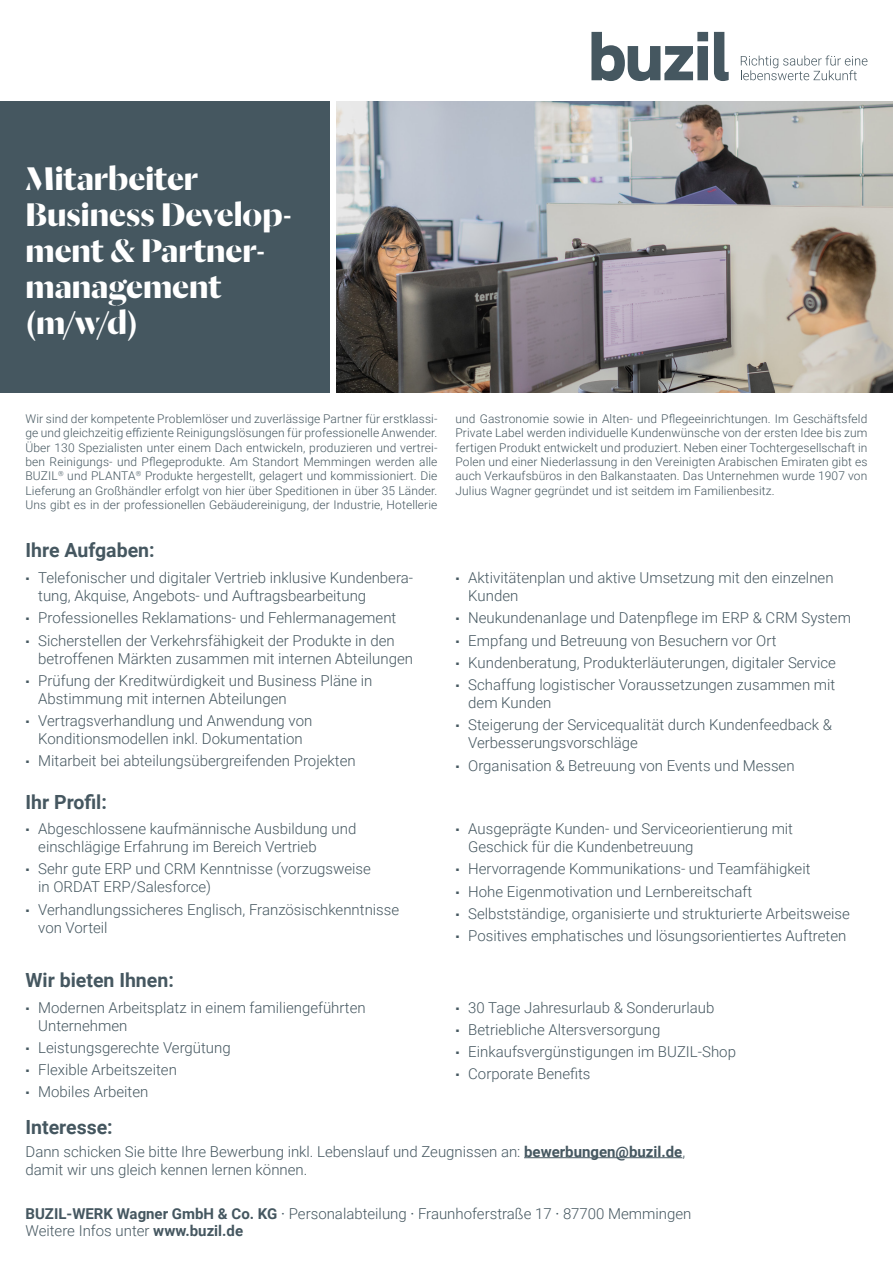
<style>
.page{position:relative;width:893px;height:1263px;background:#fff}
.page>*{position:absolute;margin:0;border:0;box-sizing:border-box;transform-origin:0 0}
.t1{font:700 36px/36px "Dala Moa";color:#fff}
.t2{font:700 19.5px "Roboto";color:#455760}
.t3{font:300 15px/22.2px "Roboto";color:#455760}
.t4{font:300 12px/14.4px "Roboto";letter-spacing:.01em;color:#455760;text-align:justify}
.s1{font-family:"GT America LCG";font-weight:700}
.s2{font-weight:700}
.s3{font-weight:400}
</style>
<div class="page">
<img style="left:337px;top:101px;width:556px;height:291px">
<div style="left:0;top:101px;width:329px;height:291px;background:#455760"></div>
<svg style="left:741px;top:55px;width:126px;height:25px"></svg>
<svg style="left:591px;top:32px;width:117px;height:49px"></svg>
<svg style="left:714px;top:32px;width:15px;height:49px"></svg>
<hr style="left:524px;top:1157px;width:158px;height:1px;background:#455760">
<h1 class="t1" style="left:26px;top:158px;width:268px">Mitarbeiter<br>Business Develop&shy;ment &amp; Partner&shy;management (m/w/d)</h1>
<p class="t4" style="left:25px;top:411px;width:413px">Wir sind der kompetente Problemlöser und zuverlässige Partner für erstklassi&shy;ge und gleichzeitig effiziente Reinigungslösungen für professionelle Anwender.<br>Über 130 Spezialisten unter einem Dach entwickeln, produzieren und vertrei&shy;ben Reinigungs- und Pflegeprodukte. Am Standort Memmingen werden alle BUZIL<sup>®</sup> und PLANTA<sup>®</sup> Produkte hergestellt, gelagert und kommissioniert. Die Lieferung an Großhändler erfolgt von hier über Speditionen in über 35 Länder.<br>Uns gibt es in der professionellen Gebäudereinigung, der Industrie, Hotellerie</p>
<p class="t4" style="left:455px;top:411px;width:413px">und Gastronomie sowie in Alten- und Pflegeeinrichtungen. Im Geschäftsfeld Private Label werden individuelle Kundenwünsche von der ersten Idee bis zum fertigen Produkt entwickelt und produziert. Neben einer Tochtergesellschaft in Polen und einer Niederlassung in den Vereinigten Arabischen Emiraten gibt es auch Verkaufsbüros in den Balkanstaaten. Das Unternehmen wurde 1907 von Julius Wagner gegründet und ist seitdem im Familienbesitz.</p>
<h2 class="t2" style="left:26px;top:536px;width:131px">Ihre Aufgaben:</h2>
<p class="t3" style="left:38px;top:568px;width:376px;line-height:18px;text-indent:-13px"><span class="s1">·</span> Telefonischer und digitaler Vertrieb inklusive Kundenbera&shy;tung, Akquise, Angebots- und Auftragsbearbeitung</p>
<p class="t3" style="left:26px;top:606px;width:372px"><span class="s1">·</span> Professionelles Reklamations- und Fehlermanagement <span class="s1">·</span> Sicherstellen der Verkehrsfähigkeit der Produkte in den</p>
<p class="t3" style="left:26px;top:647px;width:389px;text-indent:13px">betroffenen Märkten zusammen mit internen Abteilungen <span class="s1">·</span> Prüfung der Kreditwürdigkeit und Business Pläne in</p>
<p class="t3" style="left:26px;top:687px;width:288px;text-indent:13px">Abstimmung mit internen Abteilungen<br><span class="s1">·</span> Vertragsverhandlung und Anwendung von</p>
<p class="t3" style="left:26px;top:727px;width:332px;text-indent:13px">Konditionsmodellen inkl. Dokumentation<br><span class="s1">·</span> Mitarbeit bei abteilungsübergreifenden Projekten</p>
<h2 class="t2" style="left:26px;top:788px;width:83px">Ihr Profil:</h2>
<p class="t3" style="left:38px;top:819px;width:320px;line-height:18px;text-indent:-13px"><span class="s1">·</span> Abgeschlossene kaufmännische Ausbildung und einschlägige Erfahrung im Bereich Vertrieb</p>
<p class="t3" style="left:38px;top:859px;width:334px;line-height:18px;text-indent:-13px"><span class="s1">·</span> Sehr gute ERP und CRM Kenntnisse (vorzugsweise in ORDAT ERP/Salesforce)</p>
<p class="t3" style="left:38px;top:900px;width:362px;line-height:18px;text-indent:-13px"><span class="s1">·</span> Verhandlungssicheres Englisch, Französischkenntnisse von Vorteil</p>
<h2 class="t2" style="left:26px;top:966px;width:150px">Wir bieten Ihnen:</h2>
<p class="t3" style="left:38px;top:998px;width:329px;line-height:18px;text-indent:-13px"><span class="s1">·</span> Modernen Arbeitsplatz in einem familiengeführten<br>Unternehmen</p>
<p class="t3" style="left:26px;top:1036px;width:207px"><span class="s1">·</span> Leistungsgerechte Vergütung <span class="s1">·</span> Flexible Arbeitszeiten<br><span class="s1">·</span> Mobiles Arbeiten</p>
<p class="t3" style="left:468px;top:568px;width:367px;line-height:18px;text-indent:-13px"><span class="s1">·</span> Aktivitätenplan und aktive Umsetzung mit den einzelnen<br>Kunden</p>
<p class="t3" style="left:455px;top:606px;width:397px"><span class="s1">·</span> Neukundenanlage und Datenpflege im ERP &amp; CRM System <span class="s1">·</span> Empfang und Betreuung von Besuchern vor Ort<br><span class="s1">·</span> Kundenberatung, Produkterläuterungen, digitaler Service<br><span class="s1">·</span> Schaffung logistischer Voraussetzungen zusammen mit</p>
<p class="t3" style="left:455px;top:691px;width:378px;text-indent:13px">dem Kunden<br><span class="s1">·</span> Steigerung der Servicequalität durch Kundenfeedback &amp;</p>
<p class="t3" style="left:455px;top:731px;width:341px;text-indent:13px">Verbesserungsvorschläge<br><span class="s1">·</span> Organisation &amp; Betreuung von Events und Messen</p>
<p class="t3" style="left:468px;top:819px;width:326px;line-height:18px;text-indent:-13px"><span class="s1">·</span> Ausgeprägte Kunden- und Serviceorientierung mit<br>Geschick für die Kundenbetreuung</p>
<p class="t3" style="left:455px;top:857px;width:396px"><span class="s1">·</span> Hervorragende Kommunikations- und Teamfähigkeit<br><span class="s1">·</span> Hohe Eigenmotivation und Lernbereitschaft<br><span class="s1">·</span> Selbstständige, organisierte und strukturierte Arbeitsweise <span class="s1">·</span> Positives emphatisches und lösungsorientiertes Auftreten</p>
<p class="t3" style="left:455px;top:995px;width:282px"><span class="s1">·</span> 30 Tage Jahresurlaub &amp; Sonderurlaub<br><span class="s1">·</span> Betriebliche Altersversorgung<br><span class="s1">·</span> Einkaufsvergünstigungen im BUZIL-Shop <span class="s1">·</span> Corporate Benefits</p>
<h2 class="t2" style="left:26px;top:1114px;width:89px">Interesse:</h2>
<p class="t3" style="left:26px;top:1142px;width:661px;line-height:18px">Dann schicken Sie bitte Ihre Bewerbung inkl. Lebenslauf und Zeugnissen an: <span class="s2">bewerbungen@buzil.de</span>, damit wir uns gleich kennen lernen können.</p>
<p class="t3" style="left:26px;top:1204px;width:667px;line-height:17.7px"><span class="s2">BUZIL-WERK Wagner GmbH &amp; Co. KG</span> <span class="s3">·</span> Personalabteilung <span class="s3">·</span> Fraunhoferstraße 17 <span class="s3">·</span> 87700 Memmingen<br>Weitere Infos unter <span class="s2">www.buzil.de</span></p>
</div>
